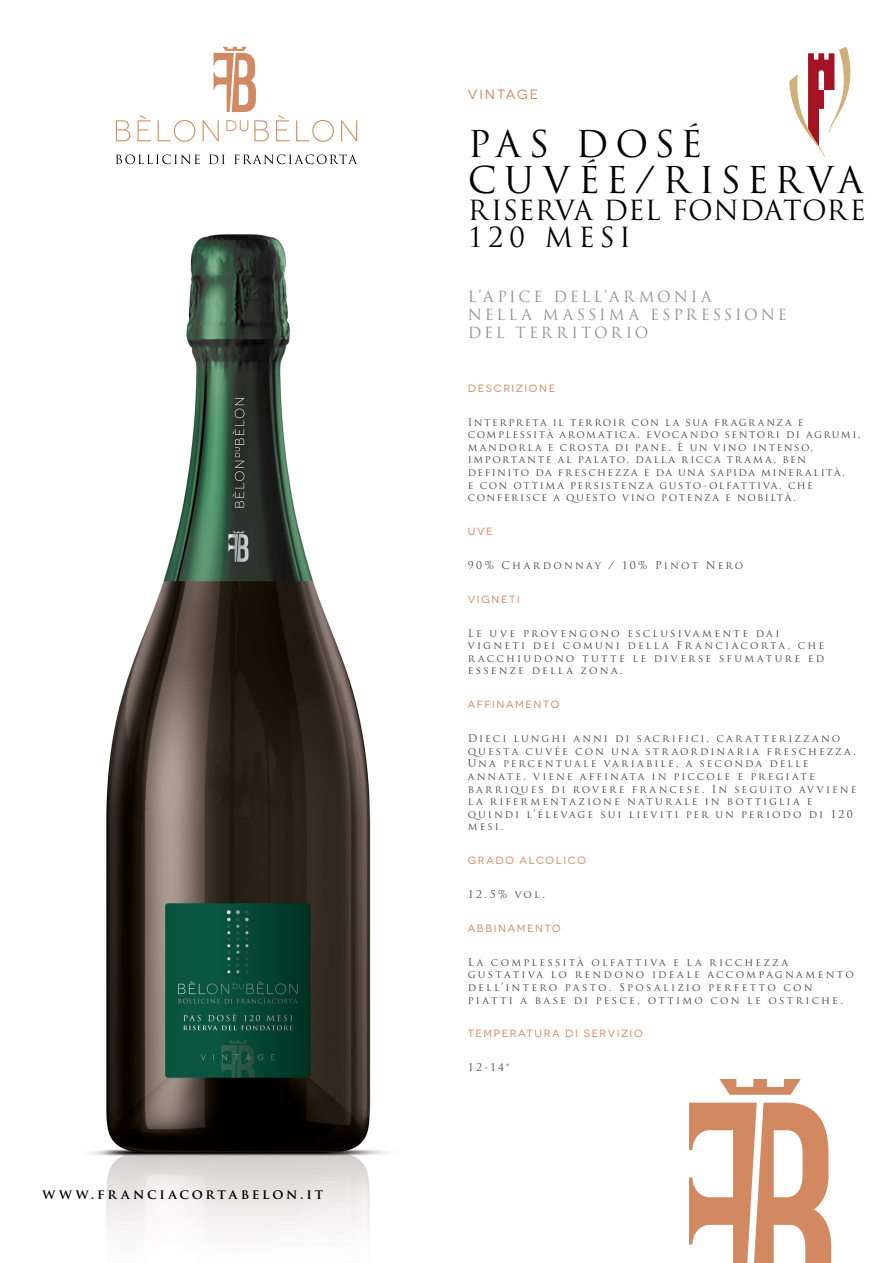
<style>
.page{position:relative;width:893px;height:1263px;background:#fff}
.page>*{position:absolute;margin:0;border:0;box-sizing:border-box;transform-origin:0 0}
.t1{font:36px/36px "Trajan Pro";letter-spacing:.165em;color:#000}
.t2{font:27px/27px "Trajan Pro";letter-spacing:.01em;color:#000}
.t3{font:15px/18px "Trajan Pro";letter-spacing:.185em;color:#929292}
.t4{font:700 13.5px "Trajan Pro";letter-spacing:.205em;color:#000}
.t5{font:13.5px "Novecentowide";letter-spacing:.14em;color:#d28962}
.t6{font:10.5px/12.6px "Trajan Pro";letter-spacing:.195em;color:#4a4a49}
.t7{font:10.5px/12.6px "Trajan Pro";letter-spacing:.14em;color:#4a4a49}
.t8{font:10.5px "Novecentowide";letter-spacing:.15em;color:#d28962}
</style>
<div class="page">
<img style="left:91px;top:234px;width:296px;height:1000px">
<svg style="left:116px;top:47px;width:241px;height:95px"></svg>
<svg style="left:116px;top:154px;width:84px;height:10px"></svg>
<svg style="left:209px;top:155px;width:16px;height:9px"></svg>
<svg style="left:234px;top:154px;width:123px;height:10px"></svg>
<svg style="left:789px;top:47px;width:62px;height:110px"></svg>
<svg style="left:719px;top:1079px;width:82px;height:16px"></svg>
<svg style="left:689px;top:1103px;width:142px;height:160px"></svg>
<p class="t4" style="left:43px;top:1186px;width:282px">WWW.FR ANCIACORTABELON.IT</p>
<p class="t5" style="left:468px;top:86px;width:72px">VINTAGE</p>
<h1 class="t1" style="left:468px;top:125px;width:397px">PAS DOSÉ<br>CUVÉE/RISERVA</h1>
<h2 class="t2" style="left:468px;top:196px;width:400px">RISERVA DEL FONDATORE<br>120 MESI</h2>
<h3 class="t3" style="left:468px;top:288px;width:321px">L’APICE DELL’ARMONIA<br>NELLA MASSIMA ESPRESSIONE<br>DEL TERRITORIO</h3>
<p class="t8" style="left:468px;top:382px;width:89px">DESCRIZIONE</p>
<p class="t7" style="left:468px;top:415px;width:394px">Interpreta il terroir con la sua fragranza e complessità aromatica, evocando sentori di agrumi, mandorla e crosta di pane. È un vino intenso, importante al palato, dalla ricca trama, ben definito da freschezza e da una sapida miner alità,<br>e con ottima persistenza gusto-olfattiva, che conferisce a questo vino potenza e nobiltà.</p>
<p class="t8" style="left:468px;top:525px;width:26px">UVE</p>
<p class="t6" style="left:468px;top:559px;width:277px">90% Chardonnay / 10% Pinot Nero</p>
<p class="t8" style="left:468px;top:593px;width:54px">VIGNETI</p>
<p class="t6" style="left:468px;top:626px;width:358px">Le uve provengono esclusivamente dai vigneti dei comuni della Franciacorta, che racchiudono tutte le diverse sfumature ed essenze della zona.</p>
<p class="t8" style="left:468px;top:698px;width:93px">AFFINAMENTO</p>
<p class="t6" style="left:468px;top:732px;width:390px">Dieci lunghi anni di sacrifici, car atterizzano questa cuvée con una straordinaria freschezza.<br>Una percentuale variabile, a seconda delle annate, viene affinata in piccole e pregiate barriques di rovere francese. In seguito avviene la rifermentazione naturale in bottiglia e quindi l’élevage sui lieviti per un periodo di 120 mesi.</p>
<p class="t8" style="left:468px;top:854px;width:120px">GRADO ALCOLICO</p>
<p class="t6" style="left:468px;top:888px;width:79px">12.5% vol.</p>
<p class="t8" style="left:468px;top:922px;width:95px">ABBINAMENTO</p>
<p class="t6" style="left:468px;top:955px;width:388px">La complessità olfattiva e la ricchezza gustativa lo rendono ideale accompagnamento dell’intero pasto. Sposalizio perfetto con piatti a base di pesce, ottimo con le ostriche.</p>
<p class="t8" style="left:468px;top:1028px;width:176px">TEMPERATURA DI SERVIZIO</p>
<p class="t6" style="left:468px;top:1061px;width:43px">12-14°</p>
</div>
